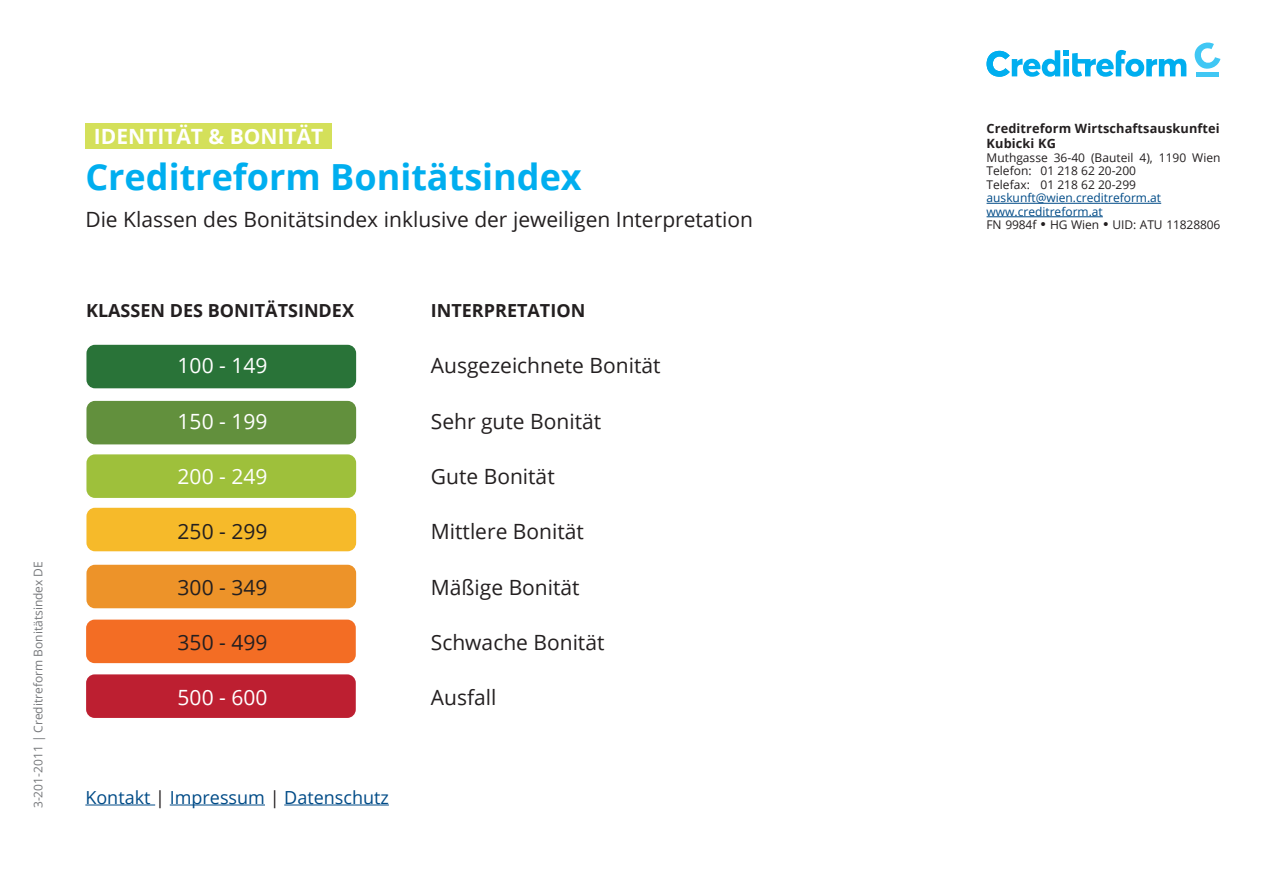
<style>
.page{position:relative;width:1263px;height:893px;background:#fff}
.page>*{position:absolute;margin:0;border:0;box-sizing:border-box;transform-origin:0 0}
.t1{font:700 36px "Open Sans";color:#00aeef}
.t2{font:21px "Open Sans";color:#231f20}
.t3{font:21px "Open Sans";color:#fff}
.t4{font:700 21px "Open Sans";color:#fff}
.t5{font:700 18px "Open Sans";color:#231f20}
.t6{font:18px "Open Sans";color:#004b87}
.t7{font:700 12.75px/15.3px "Open Sans";letter-spacing:.01em;color:#231f20}
.t8{font:12px/13.5px "Open Sans";color:#231f20}
.t9{font:12px/13.5px "Open Sans";color:#004b87}
.t10{font:12px "Open Sans";color:#76787b}
.s1{color:#231f20}
</style>
<div class="page">
<div style="left:85px;top:123px;width:247px;height:26px;background:#d4e05a"></div>
<svg style="left:1194px;top:43px;width:26px;height:26px"></svg>
<hr style="left:1196px;top:72px;width:23px;height:4px;background:#40c7f4">
<svg style="left:986px;top:50px;width:200px;height:27px"></svg>
<hr style="left:986px;top:203px;width:175px;height:1px;background:#004b87">
<hr style="left:986px;top:216px;width:117px;height:1px;background:#004b87">
<div style="left:86px;top:345px;width:270px;height:43px;background:#297338;border-radius:9px"></div>
<div style="left:86px;top:401px;width:270px;height:43px;background:#62903d;border-radius:9px"></div>
<div style="left:86px;top:454px;width:270px;height:44px;background:#9ec03b;border-radius:9px"></div>
<div style="left:86px;top:508px;width:270px;height:43px;background:#f6ba2a;border-radius:9px"></div>
<div style="left:86px;top:565px;width:270px;height:43px;background:#ed9329;border-radius:9px"></div>
<div style="left:86px;top:620px;width:270px;height:43px;background:#f36d24;border-radius:9px"></div>
<div style="left:86px;top:674px;width:270px;height:44px;background:#bd1f31;border-radius:9px"></div>
<hr style="left:85px;top:804px;width:70px;height:1px;background:#004b87">
<hr style="left:170px;top:804px;width:95px;height:1px;background:#004b87">
<hr style="left:284px;top:804px;width:105px;height:1px;background:#004b87">
<p class="t10" style="left:30px;top:808px;width:249px;rotate:-90deg">3-201-2011 | Creditreform Bonitätsindex DE</p>
<p class="t4" style="left:94px;top:122px;width:231px">IDENTITÄT &amp; BONITÄT</p>
<p class="t7" style="left:986px;top:120px;width:235px">Creditreform Wirtschaftsauskunftei<br>Kubicki KG</p>
<p class="t8" style="left:986px;top:150px;width:235px">Muthgasse 36-40 (Bauteil 4), 1190 Wien</p>
<p class="t8" style="left:986px;top:164px;width:151px">Telefon: 01 218 62 20-200<br>Telefax: 01 218 62 20-299</p>
<p class="t9" style="left:986px;top:191px;width:176px">auskunft@wien.creditreform.at www.creditreform.at</p>
<p class="t1" style="left:85px;top:152px;width:498px">Creditreform Bonitätsindex</p>
<p class="t2" style="left:85px;top:205px;width:669px">Die Klassen des Bonitätsindex inklusive der jeweiligen Interpretation</p>
<p class="t8" style="left:986px;top:218px;width:235px">FN 9984f • HG Wien • UID: ATU 11828806</p>
<p class="t5" style="left:86px;top:298px;width:269px">KLASSEN DES BONITÄTSINDEX</p>
<p class="t5" style="left:431px;top:298px;width:156px">INTERPRETATION</p>
<p class="t3" style="left:178px;top:351px;width:91px">100 - 149</p>
<p class="t2" style="left:431px;top:351px;width:231px">Ausgezeichnete Bonität</p>
<p class="t3" style="left:178px;top:407px;width:91px">150 - 199</p>
<p class="t2" style="left:431px;top:407px;width:172px">Sehr gute Bonität</p>
<p class="t3" style="left:178px;top:462px;width:91px">200 - 249</p>
<p class="t2" style="left:431px;top:462px;width:125px">Gute Bonität</p>
<p class="t2" style="left:178px;top:517px;width:91px">250 - 299</p>
<p class="t2" style="left:431px;top:517px;width:155px">Mittlere Bonität</p>
<p class="t2" style="left:178px;top:573px;width:91px">300 - 349</p>
<p class="t2" style="left:431px;top:573px;width:150px">Mäßige Bonität</p>
<p class="t2" style="left:178px;top:628px;width:91px">350 - 499</p>
<p class="t2" style="left:431px;top:628px;width:175px">Schwache Bonität</p>
<p class="t3" style="left:178px;top:683px;width:91px">500 - 600</p>
<p class="t2" style="left:431px;top:683px;width:67px">Ausfall</p>
<p class="t6" style="left:85px;top:785px;width:305px">Kontakt <span class="s1">|</span> Impressum <span class="s1">|</span> Datenschutz</p>
</div>
